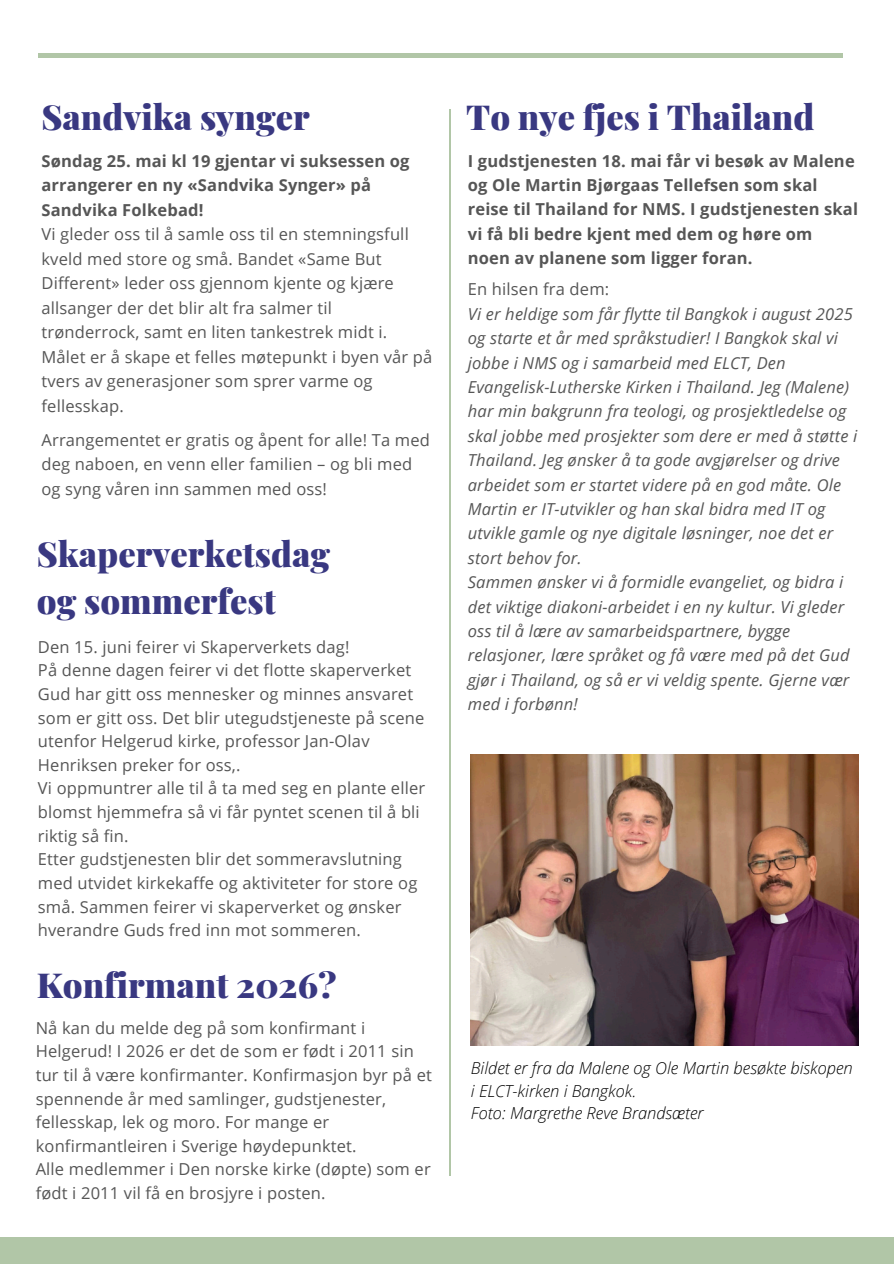
<style>
.page{position:relative;width:894px;height:1264px;background:#fff}
.page>*{position:absolute;margin:0;border:0;box-sizing:border-box;transform-origin:0 0}
.t1{font:900 34.5px/47.2px "Playfair Display";color:#393881}
.t2{font:16.5px/23.7px "Open Sans";letter-spacing:.01em;color:#565656}
.t3{font:italic 16.5px/24.5px "Open Sans";letter-spacing:.01em;color:#565656}
.t4{font:700 16.5px/24.5px "Open Sans";letter-spacing:.01em;color:#565656}
.t5{font:italic 300 16.5px/22.5px "Open Sans";color:#000}
</style>
<div class="page">
<div style="left:0;top:1236px;width:893px;height:27px;background:#b1c6a7"></div>
<hr style="left:38px;top:53px;width:803px;height:4px;background:#b1c6a7">
<hr style="left:449px;top:110px;width:1px;height:1065px;background:#b1c6a7">
<img style="left:471px;top:754px;width:387px;height:291px">
<p class="t1" style="left:41px;top:92px;width:270px">Sandvika synger</p>
<h1 class="t4" style="left:41px;top:148px;width:369px">Søndag 25. mai kl 19 gjentar vi suksessen og arrangerer en ny «Sandvika Synger» på<br>Sandvika Folkebad!</h1>
<p class="t2" style="left:41px;top:222px;width:369px;line-height:24.5px">Vi gleder oss til å samle oss til en stemningsfull kveld med store og små. Bandet «Same But Different» leder oss gjennom kjente og kjære allsanger der det blir alt fra salmer til trønderrock, samt en liten tankestrek midt i.</p>
<p class="t2" style="left:41px;top:344px;width:392px;line-height:24.5px">Målet er å skape et felles møtepunkt i byen vår på tvers av generasjoner som sprer varme og fellesskap.</p>
<p class="t2" style="left:41px;top:427px;width:390px;line-height:24.5px">Arrangementet er gratis og åpent for alle! Ta med deg naboen, en venn eller familien – og bli med og syng våren inn sammen med oss!</p>
<p class="t1" style="left:37px;top:529px;width:295px">Skaperverketsdag og sommerfest</p>
<p class="t2" style="left:38px;top:634px;width:313px">Den 15. juni feirer vi Skaperverkets dag!</p>
<h1 class="t2" style="left:38px;top:658px;width:388px">På denne dagen feirer vi det flotte skaperverket Gud har gitt oss mennesker og minnes ansvaret som er gitt oss. Det blir utegudstjeneste på scene utenfor Helgerud kirke, professor Jan-Olav Henriksen preker for oss,.</h1>
<h2 class="t2" style="left:38px;top:776px;width:388px">Vi oppmuntrer alle til å ta med seg en plante eller blomst hjemmefra så vi får pyntet scenen til å bli riktig så fin.</h2>
<p class="t2" style="left:38px;top:847px;width:381px">Etter gudstjenesten blir det sommeravslutning med utvidet kirkekaffe og aktiviteter for store og små. Sammen feirer vi skaperverket og ønsker hverandre Guds fred inn mot sommeren.</p>
<p class="t1" style="left:37px;top:959px;width:301px">Konfirmant 2026?</p>
<p class="t2" style="left:36px;top:1015px;width:397px">Nå kan du melde deg på som konfirmant i Helgerud! I 2026 er det de som er født i 2011 sin tur til å være konfirmanter. Konfirmasjon byr på et spennende år med samlinger, gudstjenester, fellesskap, lek og moro. For mange er konfirmantleiren i Sverige høydepunktet.</p>
<p class="t2" style="left:36px;top:1157px;width:396px">Alle medlemmer i Den norske kirke (døpte) som er født i 2011 vil få en brosjyre i posten.</p>
<h1 class="t1" style="left:466px;top:92px;width:349px">To nye fjes i Thailand</h1>
<h1 class="t4" style="left:467px;top:148px;width:391px">I gudstjenesten 18. mai får vi besøk av Malene og Ole Martin Bjørgaas Tellefsen som skal reise til Thailand for NMS. I gudstjenesten skal vi få bli bedre kjent med dem og høre om noen av planene som ligger foran.</h1>
<p class="t2" style="left:467px;top:277px;width:143px">En hilsen fra dem:</p>
<p class="t3" style="left:467px;top:301px;width:391px">Vi er heldige som får flytte til Bangkok i august 2025 og starte et år med språkstudier! I Bangkok skal vi jobbe i NMS og i samarbeid med ELCT, Den Evangelisk-Lutherske Kirken i Thailand. Jeg (Malene) har min bakgrunn fra teologi, og prosjektledelse og skal jobbe med prosjekter som dere er med å støtte i Thailand. Jeg ønsker å ta gode avgjørelser og drive arbeidet som er startet videre på en god måte. Ole Martin er IT-utvikler og han skal bidra med IT og utvikle gamle og nye digitale løsninger, noe det er stort behov for.</p>
<p class="t3" style="left:467px;top:569px;width:383px">Sammen ønsker vi å formidle evangeliet, og bidra i det viktige diakoni-arbeidet i en ny kultur. Vi gleder oss til å lære av samarbeidspartnere, bygge relasjoner, lære språket og få være med på det Gud gjør i Thailand, og så er vi veldig spente. Gjerne vær med i forbønn!</p>
<p class="t5" style="left:471px;top:1056px;width:383px">Bildet er fra da Malene og Ole Martin besøkte biskopen i ELCT-kirken i Bangkok.</p>
<p class="t5" style="left:471px;top:1101px;width:234px">Foto: Margrethe Reve Brandsæter</p>
</div>
